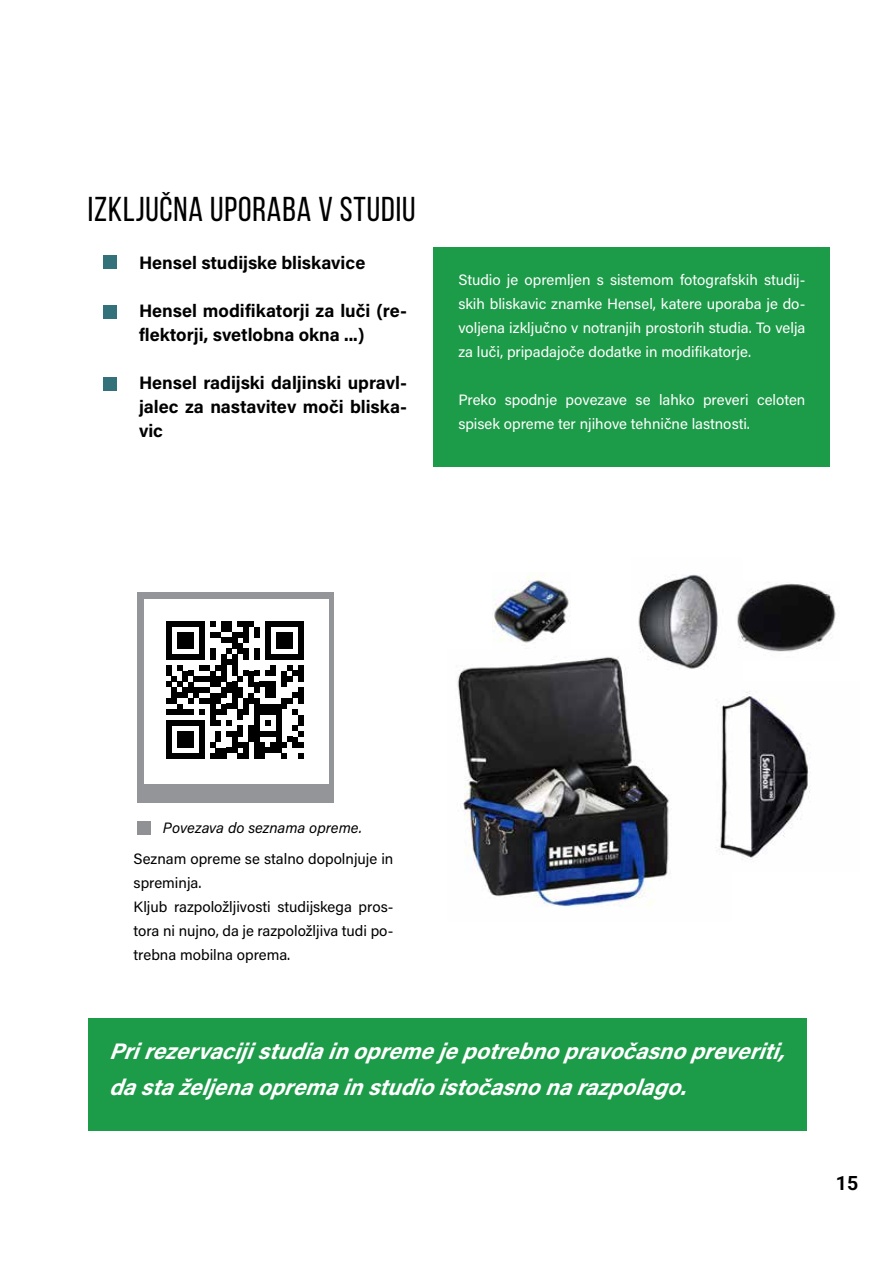
<style>
.page{position:relative;width:894px;height:1263px;background:#fff}
.page>*{position:absolute;margin:0;border:0;box-sizing:border-box;transform-origin:0 0}
.t1{font:34.5px "Bebas Neue";letter-spacing:.025em;color:#000}
.t2{font:italic 700 22.5px/36px "Acumin Pro";color:#fff}
.t3{font:700 19.5px "Roboto";color:#000}
.t4{font:700 18px/24px "Acumin Pro";color:#000}
.t5{font:15px/24px "Acumin Pro";color:#fff;text-align:justify}
.t6{font:15px/24px "Acumin Pro";color:#000}
.t7{font:italic 15px "Acumin Pro";color:#000}
</style>
<div class="page">
<div style="left:433px;top:247px;width:396px;height:219px;background:#1c9b48"></div>
<img style="left:492px;top:572px;width:77px;height:71px">
<img style="left:457px;top:657px;width:213px;height:250px">
<img style="left:715px;top:691px;width:95px;height:169px">
<img style="left:631px;top:574px;width:87px;height:111px">
<div style="left:104px;top:255px;width:13px;height:14px;background:#34727b"></div>
<div style="left:104px;top:306px;width:13px;height:13px;background:#34727b"></div>
<div style="left:104px;top:377px;width:13px;height:14px;background:#34727b"></div>
<img style="left:737px;top:583px;width:99px;height:69px">
<div style="left:137px;top:592px;width:197px;height:211px;background:#939598"></div>
<div style="left:137px;top:821px;width:14px;height:13px;background:#8f9194"></div>
<div style="left:88px;top:1018px;width:717px;height:112px;background:#1c9b48"></div>
<div style="left:144px;top:599px;width:184px;height:184px;background:#fff"></div>
<div style="left:166px;top:621px;width:5px;height:33px;background:#000"></div>
<svg style="left:171px;top:621px;width:28px;height:5px"></svg>
<div style="left:199px;top:621px;width:5px;height:33px;background:#000"></div>
<svg style="left:210px;top:621px;width:5px;height:5px"></svg>
<div style="left:221px;top:621px;width:5px;height:11px;background:#000"></div>
<div style="left:226px;top:621px;width:6px;height:11px;background:#000"></div>
<div style="left:243px;top:621px;width:5px;height:22px;background:#000"></div>
<svg style="left:237px;top:621px;width:17px;height:5px"></svg>
<div style="left:254px;top:626px;width:5px;height:11px;background:#000"></div>
<div style="left:265px;top:621px;width:5px;height:33px;background:#000"></div>
<svg style="left:270px;top:621px;width:28px;height:5px"></svg>
<div style="left:298px;top:621px;width:5px;height:33px;background:#000"></div>
<svg style="left:166px;top:632px;width:137px;height:126px"></svg>
<h1 class="t1" style="left:88px;top:190px;width:329px">IZKLJUČNA UPORABA V STUDIU</h1>
<p class="t4" style="left:139px;top:250px;width:228px">Hensel studijske bliskavice</p>
<p class="t4" style="left:139px;top:298px;width:269px">Hensel modifikatorji za luči (re&shy;flektorji, svetlobna okna ...)</p>
<p class="t4" style="left:139px;top:370px;width:269px;text-align:justify">Hensel radijski daljinski upravl&shy;jalec za nastavitev moči bliska&shy;vic</p>
<p class="t5" style="left:458px;top:267px;width:348px">Studio je opremljen s sistemom fotografskih studij&shy;skih bliskavic znamke Hensel, katere uporaba je do&shy;voljena izključno v notranjih prostorih studia. To velja za luči, pripadajoče dodatke in modifikatorje.</p>
<p class="t5" style="left:458px;top:387px;width:348px">Preko spodnje povezave se lahko preveri celoten spisek opreme ter njihove tehnične lastnosti.</p>
<p class="t7" style="left:163px;top:816px;width:201px">Povezava do seznama opreme.</p>
<p class="t6" style="left:134px;top:846px;width:261px">Seznam opreme se stalno dopolnjuje in spreminja.<br>Kljub razpoložljivosti studijskega pros&shy;tora ni nujno, da je razpoložljiva tudi po&shy;trebna mobilna oprema.</p>
<h2 class="t2" style="left:109px;top:1032px;width:687px">Prirezervacijistudiainopremejepotrebnopravočasnopreveriti, dastaželjenaopremainstudioistočasnonarazpolago.</h2>
<h3 class="t3" style="left:835px;top:1169px;width:24px">15</h3>
</div>
